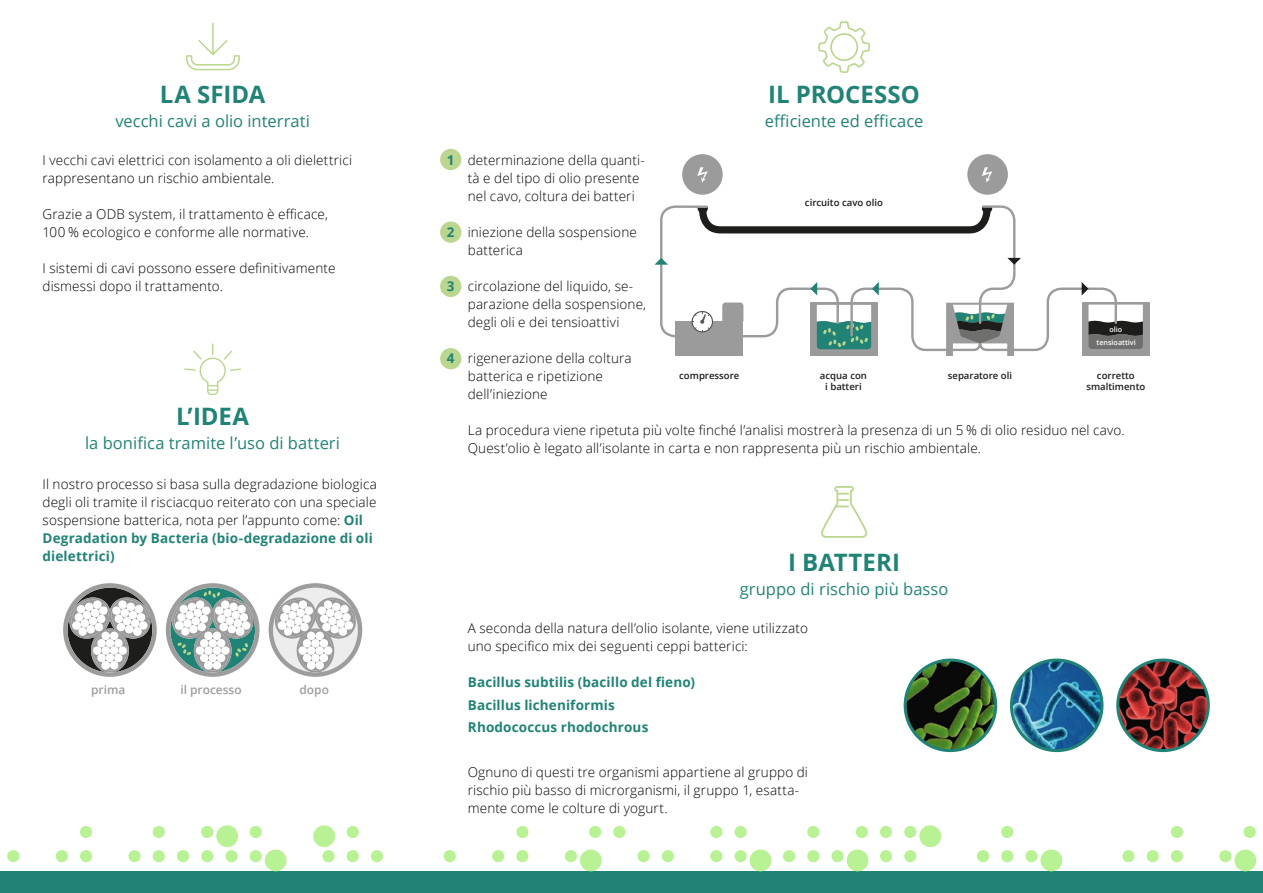
<style>
.page{position:relative;width:1263px;height:893px;background:#fff}
.page>*{position:absolute;margin:0;border:0;box-sizing:border-box;transform-origin:0 0}
.t1{font:700 24px "Open Sans";color:#208376}
.t2{font:16.5px "Open Sans";color:#208376}
.t3{font:300 13.5px/18px "Open Sans";letter-spacing:.01em;color:#000}
.t4{font:700 13.5px/22.2px "Open Sans";letter-spacing:.01em;color:#208376}
.t5{font:600 12px "Open Sans";color:#9d9d9c}
.t6{font:600 9.6px/11.6px "Open Sans";color:#1d1d1b;text-align:center}
.t7{font:600 7.2px "Open Sans";color:#fff}
.s1{font-weight:700;color:#208376}
</style>
<div class="page">
<div style="left:0;top:872px;width:1263px;height:21px;background:#208376"></div>
<div style="left:967px;top:154px;width:41px;height:41px;background:#9c9b9b;border-radius:50%"></div>
<div style="left:682px;top:154px;width:41px;height:41px;background:#9c9b9b;border-radius:50%"></div>
<svg style="left:982px;top:167px;width:10px;height:15px"></svg>
<svg style="left:697px;top:167px;width:11px;height:15px"></svg>
<div style="left:1082px;top:303px;width:68px;height:53px;background:#9c9b9b"></div>
<svg style="left:654px;top:205px;width:489px;height:151px"></svg>
<svg style="left:63px;top:583px;width:94px;height:94px"></svg>
<svg style="left:269px;top:583px;width:93px;height:94px"></svg>
<svg style="left:166px;top:583px;width:93px;height:94px"></svg>
<img style="left:905px;top:660px;width:91px;height:91px;border-radius:45px">
<div style="left:904px;top:658px;width:93px;height:94px;border:3px solid #208376;border-radius:50%"></div>
<img style="left:1011px;top:660px;width:91px;height:91px;border-radius:45px">
<div style="left:1010px;top:658px;width:93px;height:94px;border:3px solid #208376;border-radius:50%"></div>
<img style="left:1118px;top:660px;width:90px;height:91px;border-radius:45px">
<div style="left:1116px;top:658px;width:94px;height:94px;border:3px solid #208376;border-radius:50%"></div>
<svg style="left:184px;top:343px;width:57px;height:52px"></svg>
<svg style="left:821px;top:486px;width:46px;height:52px"></svg>
<svg style="left:818px;top:21px;width:52px;height:52px"></svg>
<div style="left:440px;top:149px;width:21px;height:21px;background:#bbd68e;border-radius:50%"></div>
<div style="left:440px;top:222px;width:21px;height:21px;background:#bbd68e;border-radius:50%"></div>
<div style="left:440px;top:276px;width:21px;height:21px;background:#bbd68e;border-radius:50%"></div>
<div style="left:440px;top:348px;width:21px;height:21px;background:#bbd68e;border-radius:50%"></div>
<svg style="left:0;top:825px;width:1263px;height:47px"></svg>
<svg style="left:186px;top:23px;width:54px;height:47px"></svg>
<h1 class="t1" style="left:160px;top:78px;width:107px">LA SFIDA</h1>
<p class="t2" style="left:115px;top:110px;width:196px">vecchi cavi a olio interrati</p>
<p class="t3" style="left:43px;top:151px;width:311px">I vecchi cavi elettrici con isolamento a oli dielettrici rappresentano un rischio ambientale.</p>
<p class="t3" style="left:43px;top:205px;width:287px">Grazie a ODB system, il trattamento è efficace,<br>100 % ecologico e conforme alle normative.</p>
<p class="t3" style="left:43px;top:259px;width:294px">I sistemi di cavi possono essere definitivamente dismessi dopo il trattamento.</p>
<h1 class="t1" style="left:176px;top:399px;width:75px">L’IDEA</h1>
<p class="t2" style="left:85px;top:432px;width:256px">la bonifica tramite l’uso di batteri</p>
<p class="t3" style="left:43px;top:475px;width:336px">Il nostro processo si basa sulla degradazione biologica degli oli tramite il risciacquo reiterato con una speciale sospensione batterica, nota per l’appunto come: <span class="s1">Oil Degradation by Bacteria (bio-degradazione di oli dielettrici)</span></p>
<p class="t5" style="left:91px;top:681px;width:36px">prima</p>
<p class="t5" style="left:180px;top:681px;width:63px">il processo</p>
<p class="t5" style="left:299px;top:681px;width:31px">dopo</p>
<p class="t4" style="left:447px;top:149px;width:9px">1</p>
<p class="t4" style="left:447px;top:221px;width:9px">2</p>
<p class="t4" style="left:447px;top:275px;width:9px">3</p>
<p class="t4" style="left:447px;top:347px;width:9px">4</p>
<p class="t3" style="left:468px;top:151px;width:179px">determinazione della quanti&shy;tà e del tipo di olio presente nel cavo, coltura dei batteri</p>
<p class="t3" style="left:468px;top:223px;width:171px">iniezione della sospensione batterica</p>
<p class="t3" style="left:468px;top:277px;width:180px">circolazione del liquido, se&shy;parazione della sospensione, degli oli e dei tensioattivi</p>
<p class="t3" style="left:468px;top:349px;width:165px">rigenerazione della coltura batterica e ripetizione dell’iniezione</p>
<h1 class="t1" style="left:768px;top:78px;width:153px">IL PROCESSO</h1>
<p class="t2" style="left:765px;top:110px;width:160px">efficiente ed efficace</p>
<p class="t6" style="left:805px;top:197px;width:79px">circuito cavo olio</p>
<p class="t6" style="left:679px;top:369px;width:62px">compressore</p>
<p class="t6" style="left:820px;top:369px;width:49px">acqua con i batteri</p>
<p class="t7" style="left:1109px;top:324px;width:14px">olio</p>
<p class="t7" style="left:1096px;top:338px;width:41px">tensioattivi</p>
<p class="t6" style="left:948px;top:370px;width:66px">separatore oli</p>
<p class="t6" style="left:1086px;top:369px;width:60px">corretto smaltimento</p>
<p class="t3" style="left:468px;top:421px;width:658px">La procedura viene ripetuta più volte finché l’analisi mostrerà la presenza di un 5 % di olio residuo nel cavo.<br>Quest’olio è legato all’isolante in carta e non rappresenta più un rischio ambientale.</p>
<h1 class="t1" style="left:788px;top:546px;width:114px">I BATTERI</h1>
<p class="t2" style="left:740px;top:578px;width:210px">gruppo di rischio più basso</p>
<p class="t3" style="left:468px;top:619px;width:342px">A seconda della natura dell’olio isolante, viene utilizzato uno specifico mix dei seguenti ceppi batterici:</p>
<p class="t4" style="left:468px;top:671px;width:229px">Bacillus subtilis (bacillo del fieno)<br>Bacillus licheniformis<br>Rhodococcus rhodochrous</p>
<p class="t3" style="left:468px;top:763px;width:342px">Ognuno di questi tre organismi appartiene al gruppo di rischio più basso di microrganismi, il gruppo 1, esatta&shy;mente come le colture di yogurt.</p>
</div>
